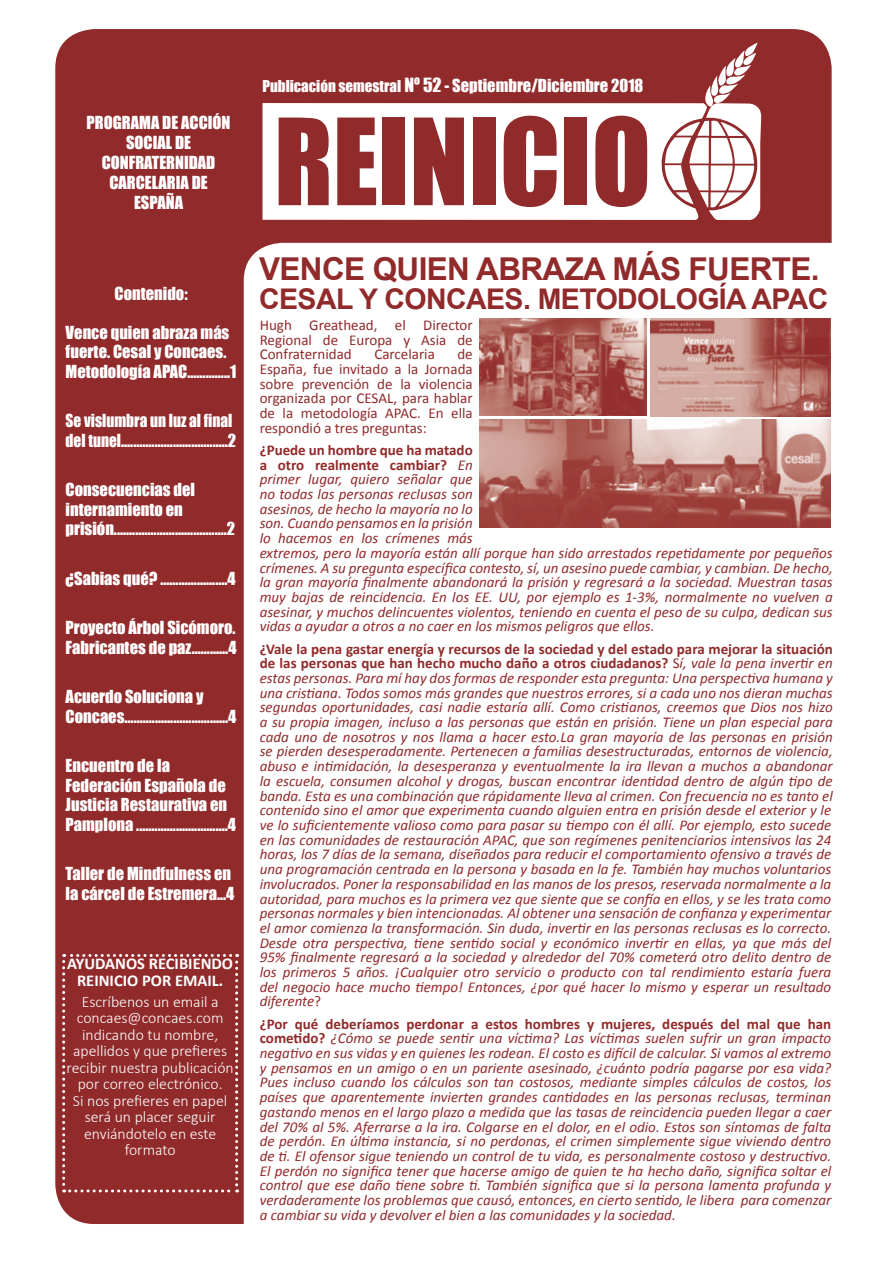
<style>
.page{position:relative;width:893px;height:1263px;background:#fff}
.page>*{position:absolute;margin:0;border:0;box-sizing:border-box;transform-origin:0 0}
.t1{font:700 31.5px "Arial";letter-spacing:-.02em;color:#912a2b}
.t2{font:700 28.5px "Arial";letter-spacing:-.02em;color:#912a2b}
.t3{font:16.5px/19.5px "Impact";color:#fff}
.t4{font:16.5px/19.5px "Impact";color:#fff;scale:.93 1}
.t5{font:700 16.5px/16.5px "Calibri";color:#fff;text-align:center}
.t6{font:300 15.75px/16.5px "Calibri";color:#fff;text-align:center}
.t7{font:italic 15px/14.7px "Calibri";color:#912a2b;text-align:justify}
.t8{font:15px/14.7px "Calibri";color:#912a2b;text-align:justify}
.s1{font-size:15px}
.s2{font-size:18px}
.s3{font-weight:700;font-style:normal}
.s4{font-style:normal}
</style>
<div class="page">
<div style="left:56px;top:30px;width:775px;height:1193px;background:#912a2b;border-radius:38px"></div>
<div style="left:244px;top:243px;width:587px;height:980px;background:#fff"></div>
<svg style="left:262px;top:103px;width:403px;height:117px;background:#fbf7f7"></svg>
<svg style="left:665px;top:42px;width:96px;height:178px"></svg>
<svg style="left:279px;top:118px;width:50px;height:87px"></svg>
<svg style="left:337px;top:118px;width:39px;height:87px"></svg>
<div style="left:383px;top:118px;width:22px;height:87px;background:#912a2b"></div>
<svg style="left:414px;top:118px;width:50px;height:87px"></svg>
<div style="left:473px;top:118px;width:22px;height:87px;background:#912a2b"></div>
<svg style="left:504px;top:116px;width:53px;height:91px"></svg>
<div style="left:565px;top:118px;width:22px;height:87px;background:#912a2b"></div>
<svg style="left:595px;top:116px;width:52px;height:91px"></svg>
<svg style="left:62px;top:954px;width:176px;height:238px"></svg>
<img style="left:479px;top:319px;width:167px;height:97px">
<img style="left:480px;top:419px;width:350px;height:109px">
<img style="left:650px;top:319px;width:180px;height:97px">
<p class="t3" style="left:87px;top:113px;width:145px;text-align:center">PROGRAMA DE ACCIÓN<br>SOCIAL DE<br>CONFRATERNIDAD<br>CARCELARIA DE<br>ESPAÑA</p>
<p class="t3" style="left:115px;top:283px;width:75px">Contenido:</p>
<p class="t3" style="left:66px;top:322px;width:172px">Vence quien abraza más fuerte. Cesal y Concaes.<br>Metodología APAC..............1</p>
<p class="t4" style="left:66px;top:411px;width:185px">Se vislumbra un luz al final del tunel...................................2</p>
<p class="t3" style="left:66px;top:480px;width:171px">Consecuencias del internamiento en prisión.....................................2</p>
<p class="t3" style="left:66px;top:568px;width:172px">¿Sabias qué? ......................4</p>
<p class="t3" style="left:66px;top:618px;width:172px">Proyecto Árbol Sicómoro.<br>Fabricantes de paz............4</p>
<p class="t3" style="left:66px;top:687px;width:172px">Acuerdo Soluciona y<br>Concaes..................................4</p>
<p class="t3" style="left:66px;top:756px;width:172px">Encuentro de la<br>Federación Española de<br>Justicia Restaurativa en<br>Pamplona ..............................4</p>
<p class="t3" style="left:66px;top:864px;width:170px">Taller de Mindfulness en la cárcel de Estremera...4</p>
<p class="t5" style="left:67px;top:955px;width:167px">AYUDANOS RECIBIENDO<br>REINICIO POR EMAIL.</p>
<p class="t6" style="left:67px;top:993px;width:169px">Escríbenos un email a concaes@concaes.com indicando tu nombre, apellidos y que prefieres recibir nuestra publicación por correo electrónico.<br>Si nos prefieres en papel será un placer seguir enviándotelo en este formato</p>
<p class="t3" style="left:262px;top:75px;width:382px"><span class="s1">Publicación semestral</span> <span class="s2">Nº 52</span> - Septiembre/Diciembre 2018</p>
<h1 class="t1" style="left:259px;top:248px;width:562px">VENCE QUIEN ABRAZA MÁS FUERTE.</h1>
<h2 class="t2" style="left:259px;top:280px;width:571px">CESAL Y CONCAES. METODOLOGÍA APAC</h2>
<p class="t8" style="left:260px;top:318px;width:214px">Hugh Greathead, el Director Regional de Europa y Asia de Confraternidad</p>
<p class="t8" style="left:374px;top:347px;width:62px">Carcelaria</p>
<p class="t8" style="left:260px;top:347px;width:214px;text-indent:198px">de España, fue invitado a la Jornada sobre prevención de la violencia organizada por CESAL, para hablar de la metodología APAC. En ella respondió a tres preguntas:</p>
<p class="t7" style="left:260px;top:442px;width:575px;text-align:left"><span class="s3">¿Puede un hombre que ha matado<br>a otro realmente cambiar?</span> En<br>primer lugar, quiero señalar que<br>no todas las personas reclusas son<br>asesinos, de hecho la mayoría no lo<br>son. Cuando pensamos en la prisión<br>lo hacemos en los crímenes más<br>extremos, pero la mayoría están allí porque han sido arrestados repetidamente por pequeños crímenes. A su pregunta específica contesto, sí, un asesino puede cambiar, y cambian. De hecho, la gran mayoría finalmente abandonará la prisión y regresará a la sociedad. Muestran tasas muy bajas de reincidencia. En los EE. UU, por ejemplo es 1-3%, normalmente no vuelven a asesinar, y muchos delincuentes violentos, teniendo en cuenta el peso de su culpa, dedican sus vidas a ayudar a otros a no caer en los mismos peligros que ellos.</p>
<p class="t7" style="left:260px;top:641px;width:575px"><span class="s3">¿Vale la pena gastar energía y recursos de la sociedad y del estado para mejorar la situación de las personas que han hecho mucho daño a otros ciudadanos?</span> <span class="s4">S</span>í, vale la pena invertir en estas personas. Para mí hay dos formas de responder esta pregunta: Una perspectiva humana y una cristiana. Todos somos más grandes que nuestros errores, si a cada uno nos dieran muchas segundas oportunidades, casi nadie estaría allí. Como cristianos, creemos que Dios nos hizo a su propia imagen, incluso a las personas que están en prisión. Tiene un plan especial para cada uno de nosotros y nos llama a hacer esto.La gran mayoría de las personas en prisión se pierden desesperadamente. Pertenecen a familias desestructuradas, entornos de violencia, abuso e intimidación, la desesperanza y eventualmente la ira llevan a muchos a abandonar la escuela, consumen alcohol y drogas, buscan encontrar identidad dentro de algún tipo de banda. Esta es una combinación que rápidamente lleva al crimen. Con frecuencia no es tanto el contenido sino el amor que experimenta cuando alguien entra en prisión desde el exterior y le ve lo suficientemente valioso como para pasar su tiempo con él allí. Por ejemplo, esto sucede en las comunidades de restauración APAC, que son regímenes penitenciarios intensivos las 24 horas, los 7 días de la semana, diseñados para reducir el comportamiento ofensivo a través de una programación centrada en la persona y basada en la fe. También hay muchos voluntarios involucrados. Poner la responsabilidad en las manos de los presos, reservada normalmente a la autoridad, para muchos es la primera vez que siente que se confía en ellos, y se les trata como personas normales y bien intencionadas. Al obtener una sensación de confianza y experimentar el amor comienza la transformación. Sin duda, invertir en las personas reclusas es lo correcto.<br>Desde otra perspectiva, tiene sentido social y económico invertir en ellas, ya que más del 95% finalmente regresará a la sociedad y alrededor del 70% cometerá otro delito dentro de los primeros 5 años. ¡Cualquier otro servicio o producto con tal rendimiento estaría fuera del negocio hace mucho tiempo! Entonces, ¿por qué hacer lo mismo y esperar un resultado diferente<span class="s4">?</span></p>
<p class="t7" style="left:260px;top:1016px;width:573px"><span class="s3">¿Por qué deberíamos perdonar a estos hombres y mujeres, después del mal que han cometido?</span> ¿Cómo se puede sentir una víctima? Las víctimas suelen sufrir un gran impacto negativo en sus vidas y en quienes les rodean. El costo es difícil de calcular. Si vamos al extremo y pensamos en un amigo o en un pariente asesinado, ¿cuánto podría pagarse por esa vida?<br>Pues incluso cuando los cálculos son tan costosos, mediante simples cálculos de costos, los países que aparentemente invierten grandes cantidades en las personas reclusas, terminan gastando menos en el largo plazo a medida que las tasas de reincidencia pueden llegar a caer del 70% al 5%. Aferrarse a la ira. Colgarse en el dolor, en el odio. Estos son síntomas de falta de perdón. En última instancia, si no perdonas, el crimen simplemente sigue viviendo dentro de ti. El ofensor sigue teniendo un control de tu vida, es personalmente costoso y destructivo.<br>El perdón no significa tener que hacerse amigo de quien te ha hecho daño, significa soltar el control que ese daño tiene sobre ti. También significa que si la persona lamenta profunda y verdaderamente los problemas que causó, entonces, en cierto sentido, le libera para comenzar a cambiar su vida y devolver el bien a las comunidades y la sociedad.</p>
</div>
